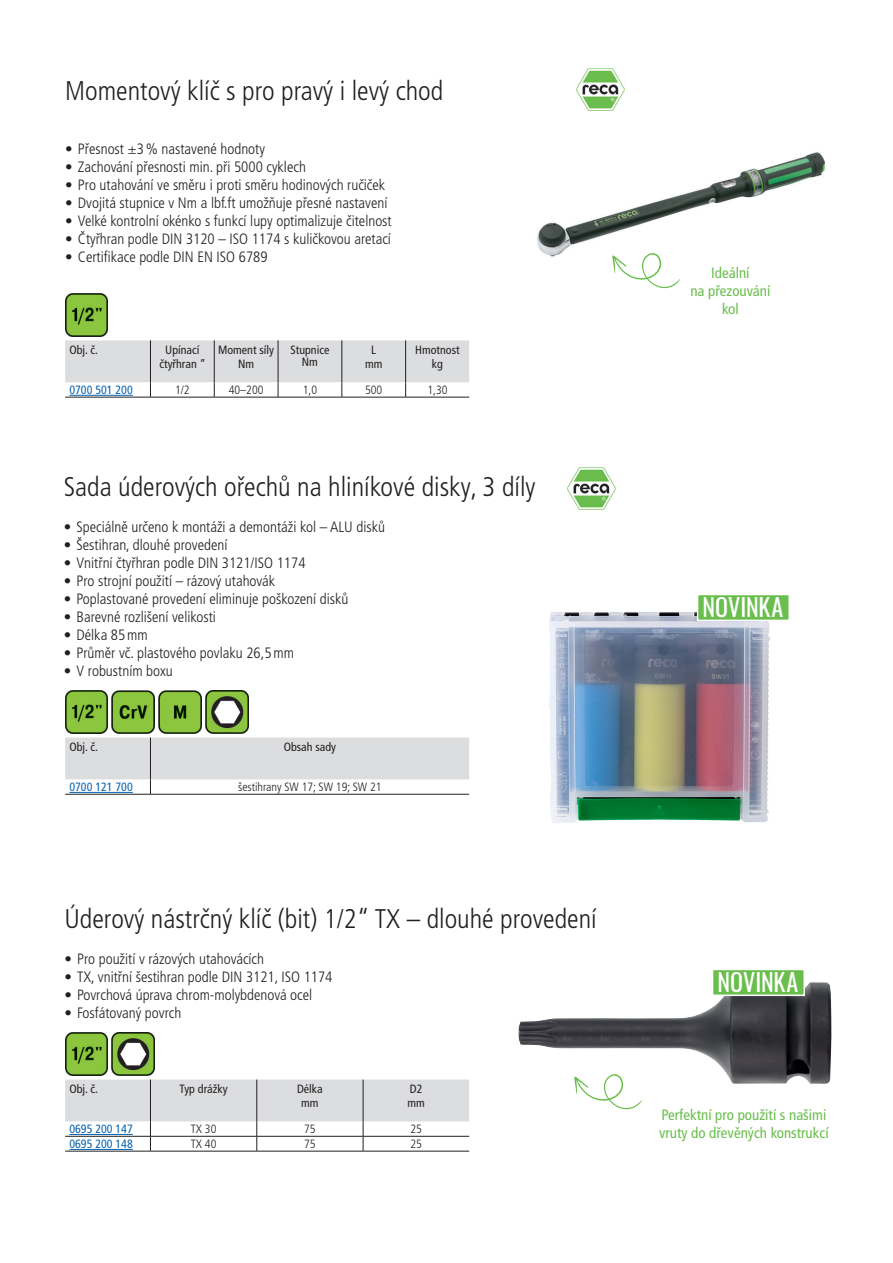
<style>
.page{position:relative;width:893px;height:1263px;background:#fff}
.page>*{position:absolute;margin:0;border:0;box-sizing:border-box;transform-origin:0 0}
.Prospekt_Head_lb{font:300 condensed 27px "Frutiger LT Pro";color:#231f20}
.Fließtext_8_pt{font:24px "Oswald";letter-spacing:-.005em;color:#fff}
.ProspektGrund_linksb{font:300 condensed 15px "Frutiger LT Pro";color:#231f20}
.t1{font:condensed 15px/18px "Frutiger LT Pro";color:#6abe4d;text-align:center}
.Prospekt_Tabelle_zent{font:condensed 12px/14.4px "Frutiger LT Pro";color:#231f20;text-align:center}
.Prospekt_Tabelle_zent-2{font:300 condensed 12px "Frutiger LT Pro";color:#231f20}
.Prospekt_Tabelle_lb{font:condensed 12px "Frutiger LT Pro";color:#0762b0}
.Prospekt_Tabelle_lb-2{font:condensed 12px "Frutiger LT Pro";color:#231f20}
</style>
<div class="page">
<img style="left:65px;top:294px;width:43px;height:42px">
<svg style="left:65px;top:340px;width:404px;height:57px"></svg>
<hr style="left:65px;top:397px;width:85px;height:1px;background:#231f20">
<hr style="left:150px;top:397px;width:64px;height:1px;background:#231f20">
<hr style="left:214px;top:397px;width:64px;height:1px;background:#231f20">
<hr style="left:278px;top:397px;width:64px;height:1px;background:#231f20">
<hr style="left:342px;top:397px;width:64px;height:1px;background:#231f20">
<hr style="left:406px;top:397px;width:63px;height:1px;background:#231f20">
<hr style="left:69px;top:395px;width:64px;height:1px;background:#0762b0">
<img style="left:576px;top:68px;width:49px;height:43px">
<img style="left:537px;top:152px;width:288px;height:105px">
<img style="left:65px;top:691px;width:43px;height:42px">
<img style="left:112px;top:691px;width:42px;height:42px">
<img style="left:159px;top:691px;width:42px;height:42px">
<img style="left:206px;top:691px;width:42px;height:42px">
<svg style="left:65px;top:737px;width:404px;height:57px"></svg>
<hr style="left:65px;top:794px;width:85px;height:1px;background:#231f20">
<hr style="left:150px;top:794px;width:319px;height:1px;background:#231f20">
<hr style="left:69px;top:792px;width:64px;height:1px;background:#0762b0">
<img style="left:567px;top:467px;width:49px;height:43px">
<img style="left:65px;top:1033px;width:43px;height:42px">
<img style="left:112px;top:1033px;width:42px;height:42px">
<svg style="left:65px;top:1079px;width:404px;height:72px"></svg>
<hr style="left:65px;top:1151px;width:85px;height:1px;background:#231f20">
<hr style="left:150px;top:1151px;width:107px;height:1px;background:#231f20">
<hr style="left:257px;top:1151px;width:106px;height:1px;background:#231f20">
<hr style="left:363px;top:1151px;width:106px;height:1px;background:#231f20">
<hr style="left:69px;top:1134px;width:64px;height:1px;background:#0762b0">
<hr style="left:69px;top:1149px;width:64px;height:1px;background:#0762b0">
<img style="left:518px;top:982px;width:313px;height:102px">
<svg style="left:612px;top:252px;width:68px;height:37px"></svg>
<svg style="left:574px;top:1073px;width:68px;height:37px"></svg>
<img style="left:549px;top:612px;width:222px;height:211px">
<div style="left:697px;top:594px;width:93px;height:27px;background:#6abe4d;border:2px solid #fff"></div>
<div style="left:712px;top:969px;width:93px;height:27px;background:#6abe4d;border:2px solid #fff"></div>
<p class="Prospekt_Head_lb" style="left:65px;top:75px;width:380px">Momentový klíč s pro pravý i levý chod</p>
<p class="ProspektGrund_linksb" style="left:65px;top:140px;width:201px">• Přesnost ±3% nastavené hodnoty</p>
<p class="ProspektGrund_linksb" style="left:65px;top:158px;width:242px">• Zachování přesnosti min. při 5000 cyklech</p>
<p class="ProspektGrund_linksb" style="left:65px;top:176px;width:322px">• Pro utahování ve směru i proti směru hodinových ručiček</p>
<p class="ProspektGrund_linksb" style="left:65px;top:194px;width:324px">• Dvojitá stupnice v Nm a lbf.ft umožňuje přesné nastavení</p>
<p class="ProspektGrund_linksb" style="left:65px;top:212px;width:328px">• Velké kontrolní okénko s funkcí lupy optimalizuje čitelnost</p>
<p class="ProspektGrund_linksb" style="left:65px;top:230px;width:327px">• Čtyřhran podle DIN 3120 – ISO 1174 s kuličkovou aretací</p>
<p class="ProspektGrund_linksb" style="left:65px;top:248px;width:204px">• Certifikace podle DIN EN ISO 6789</p>
<p class="Prospekt_Tabelle_lb-2" style="left:69px;top:342px;width:30px">Obj. č.</p>
<p class="Prospekt_Tabelle_zent" style="left:159px;top:342px;width:48px">Upínací čtyřhran ”</p>
<p class="Prospekt_Tabelle_zent" style="left:218px;top:342px;width:57px">Moment síly</p>
<p class="Prospekt_Tabelle_zent" style="left:238px;top:357px;width:18px">Nm</p>
<p class="Prospekt_Tabelle_zent" style="left:290px;top:342px;width:40px">Stupnice</p>
<p class="Prospekt_Tabelle_zent" style="left:302px;top:354px;width:18px">Nm</p>
<p class="Prospekt_Tabelle_zent" style="left:371px;top:342px;width:6px">L</p>
<p class="Prospekt_Tabelle_zent" style="left:365px;top:357px;width:19px">mm</p>
<p class="Prospekt_Tabelle_zent" style="left:415px;top:342px;width:46px">Hmotnost</p>
<p class="Prospekt_Tabelle_zent" style="left:432px;top:357px;width:13px">kg</p>
<p class="Prospekt_Tabelle_lb" style="left:69px;top:383px;width:65px">0700 501 200</p>
<p class="Prospekt_Tabelle_zent-2" style="left:175px;top:383px;width:16px">1/2</p>
<p class="Prospekt_Tabelle_zent-2" style="left:229px;top:383px;width:36px">40–200</p>
<p class="Prospekt_Tabelle_zent-2" style="left:303px;top:383px;width:16px">1,0</p>
<p class="Prospekt_Tabelle_zent-2" style="left:365px;top:383px;width:19px">500</p>
<p class="Prospekt_Tabelle_zent-2" style="left:427px;top:383px;width:22px">1,30</p>
<p class="Prospekt_Head_lb" style="left:64px;top:471px;width:473px">Sada úderových ořechů na hliníkové disky, 3 díly</p>
<p class="ProspektGrund_linksb" style="left:64px;top:518px;width:323px">• Speciálně určeno k montáži a demontáži kol – ALU disků</p>
<p class="ProspektGrund_linksb" style="left:64px;top:536px;width:165px">• Šestihran, dlouhé provedení</p>
<p class="ProspektGrund_linksb" style="left:64px;top:554px;width:243px">• Vnitřní čtyřhran podle DIN 3121/ISO 1174</p>
<p class="ProspektGrund_linksb" style="left:64px;top:572px;width:213px">• Pro strojní použití – rázový utahovák</p>
<p class="ProspektGrund_linksb" style="left:64px;top:590px;width:286px">• Poplastované provedení eliminuje poškození disků</p>
<p class="ProspektGrund_linksb" style="left:64px;top:608px;width:154px">• Barevné rozlišení velikosti</p>
<p class="ProspektGrund_linksb" style="left:64px;top:626px;width:86px">• Délka 85mm</p>
<p class="ProspektGrund_linksb" style="left:64px;top:644px;width:232px">• Průměr vč. plastového povlaku 26,5mm</p>
<p class="ProspektGrund_linksb" style="left:64px;top:662px;width:111px">• V robustním boxu</p>
<p class="Prospekt_Tabelle_lb-2" style="left:69px;top:740px;width:30px">Obj. č.</p>
<p class="Prospekt_Tabelle_zent" style="left:284px;top:739px;width:54px">Obsah sady</p>
<p class="Prospekt_Tabelle_lb" style="left:69px;top:780px;width:65px">0700 121 700</p>
<p class="Prospekt_Tabelle_zent-2" style="left:238px;top:780px;width:145px">šestihrany SW 17; SW 19; SW 21</p>
<p class="Prospekt_Head_lb" style="left:64px;top:903px;width:534px">Úderový nástrčný klíč (bit) 1/2“ TX – dlouhé provedení</p>
<p class="ProspektGrund_linksb" style="left:64px;top:950px;width:201px">• Pro použití v rázových utahovácích</p>
<p class="ProspektGrund_linksb" style="left:64px;top:968px;width:270px">• TX, vnitřní šestihran podle DIN 3121, ISO 1174</p>
<p class="ProspektGrund_linksb" style="left:64px;top:986px;width:249px">• Povrchová úprava chrom-molybdenová ocel</p>
<p class="ProspektGrund_linksb" style="left:64px;top:1004px;width:118px">• Fosfátovaný povrch</p>
<p class="Prospekt_Tabelle_lb-2" style="left:69px;top:1082px;width:30px">Obj. č.</p>
<p class="Prospekt_Tabelle_zent" style="left:180px;top:1081px;width:50px">Typ drážky</p>
<p class="Prospekt_Tabelle_zent" style="left:297px;top:1081px;width:27px">Délka</p>
<p class="Prospekt_Tabelle_zent" style="left:301px;top:1096px;width:19px">mm</p>
<p class="Prospekt_Tabelle_zent" style="left:410px;top:1081px;width:14px">D2</p>
<p class="Prospekt_Tabelle_zent" style="left:408px;top:1096px;width:19px">mm</p>
<p class="Prospekt_Tabelle_lb" style="left:69px;top:1122px;width:65px">0695 200 147</p>
<p class="Prospekt_Tabelle_zent-2" style="left:191px;top:1122px;width:27px">TX 30</p>
<p class="Prospekt_Tabelle_zent-2" style="left:304px;top:1122px;width:13px">75</p>
<p class="Prospekt_Tabelle_zent-2" style="left:410px;top:1122px;width:13px">25</p>
<p class="Prospekt_Tabelle_lb" style="left:69px;top:1137px;width:65px">0695 200 148</p>
<p class="Prospekt_Tabelle_zent-2" style="left:191px;top:1137px;width:27px">TX 40</p>
<p class="Prospekt_Tabelle_zent-2" style="left:304px;top:1137px;width:13px">75</p>
<p class="Prospekt_Tabelle_zent-2" style="left:410px;top:1137px;width:13px">25</p>
<p class="t1" style="left:690px;top:263px;width:82px">Ideální<br>na přezouvání kol</p>
<p class="Fließtext_8_pt" style="left:703px;top:586px;width:82px">NOVINKA</p>
<p class="Fließtext_8_pt" style="left:718px;top:961px;width:82px">NOVINKA</p>
<p class="t1" style="left:659px;top:1106px;width:171px;text-align:left">Perfektní pro použití s našimi vruty do dřevěných konstrukcí</p>
</div>
